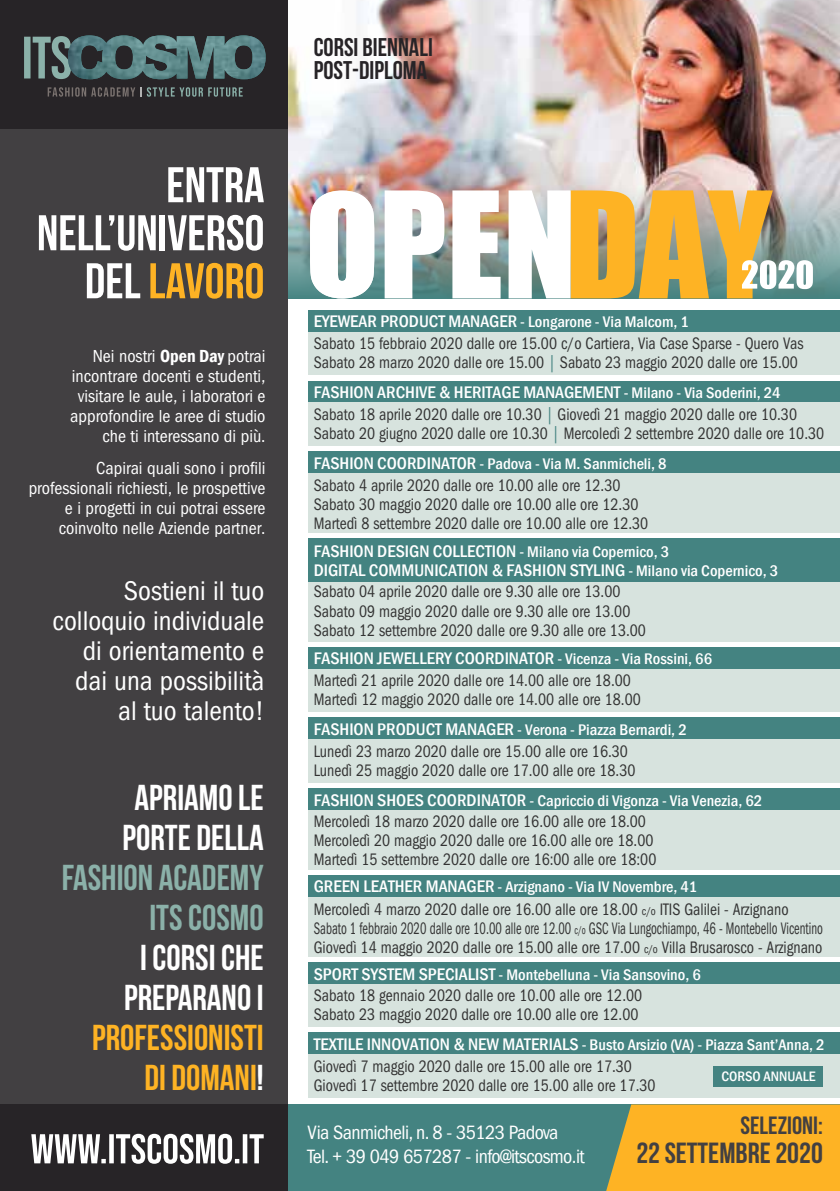
<style>
.page{position:relative;width:840px;height:1191px;background:#fff}
.page>*{position:absolute;margin:0;border:0;box-sizing:border-box;transform-origin:0 0}
.t1{font:50px/48px "Bebas Neue";color:#fff;text-align:right}
.t2{font:36px/40px "Bebas Neue";color:#fff;text-align:center}
.t3{font:36px/40px "Bebas Neue";color:#feb324;text-align:right}
.t4{font:36px/40px "Bebas Neue";color:#8bb1a9;text-align:right}
.t5{font:29.2px "Bebas Neue";color:#424042}
.t6{font:condensed 28px/30px "Franklin Gothic";color:#fff;text-align:right}
.t7{font:25.6px/23px "Bebas Neue";color:#272427}
.t8{font:25px "Bebas Neue";color:#424042}
.t9{font:condensed 20px/24px "Franklin Gothic";letter-spacing:-.03em;color:#fff}
.t10{font:condensed 18px/20px "Franklin Gothic";color:#fff;text-align:right}
.t11{font:condensed 17.2px/19.2px "Franklin Gothic";color:#333;scale:.91 1}
.t12{font:500 condensed 17.2px/19.2px "Franklin Gothic";color:#fff;scale:1.04 1}
.t13{font:500 condensed 15.8px "Franklin Gothic";color:#fff;scale:1.04 1}
.t14{font:500 condensed 14px "Franklin Gothic";color:#fff;scale:1.04 1}
.s1{color:#feb324}
.s2{font-weight:600}
.s3{color:#fff}
.s4{font-size:17.2px}
.s5{color:#448381}
.s6{font-weight:500;color:#fff}
.s7{font-weight:500;font-size:15.8px;color:#fff}
.s8{font-size:15.8px}
.s9{font-size:11.8px}
</style>
<div class="page">
<img style="left:288px;top:0;width:551px;height:186px">
<img style="left:288px;top:186px;width:551px;height:112px">
<svg style="left:384px;top:190px;width:60px;height:108px"></svg>
<svg style="left:452px;top:190px;width:48px;height:108px"></svg>
<svg style="left:508px;top:190px;width:304px;height:108px"></svg>
<img style="left:288px;top:0;width:179px;height:117px">
<div style="left:218px;top:1104px;width:621px;height:87px;background:#448381"></div>
<div style="left:0;top:82px;width:288px;height:1022px;background:#424042"></div>
<div style="left:0;top:0;width:288px;height:129px;background:#272427"></div>
<svg style="left:24px;top:36px;width:44px;height:43px"></svg>
<img style="left:68px;top:35px;width:197px;height:44px">
<svg style="left:48px;top:87px;width:194px;height:10px"></svg>
<div style="left:606px;top:1104px;width:233px;height:87px;background:#feb324"></div>
<div style="left:0;top:1104px;width:288px;height:87px;background:#272427"></div>
<svg style="left:31px;top:1133px;width:232px;height:30px"></svg>
<div style="left:308px;top:332px;width:531px;height:43px;background:#d7e3de"></div>
<div style="left:308px;top:310px;width:531px;height:22px;background:#448381"></div>
<div style="left:308px;top:739px;width:531px;height:44px;background:#d7e3de"></div>
<div style="left:308px;top:717px;width:531px;height:22px;background:#448381"></div>
<div style="left:308px;top:473px;width:531px;height:60px;background:#d7e3de"></div>
<div style="left:308px;top:451px;width:531px;height:22px;background:#448381"></div>
<div style="left:308px;top:809px;width:531px;height:60px;background:#d7e3de"></div>
<div style="left:308px;top:788px;width:531px;height:22px;background:#448381"></div>
<div style="left:308px;top:896px;width:531px;height:60px;background:#d7e3de"></div>
<div style="left:308px;top:875px;width:531px;height:21px;background:#448381"></div>
<div style="left:308px;top:668px;width:531px;height:44px;background:#d7e3de"></div>
<div style="left:308px;top:647px;width:531px;height:21px;background:#448381"></div>
<div style="left:308px;top:381px;width:531px;height:21px;background:#448381"></div>
<div style="left:308px;top:402px;width:531px;height:44px;background:#d7e3de"></div>
<div style="left:308px;top:983px;width:531px;height:44px;background:#d7e3de"></div>
<div style="left:308px;top:962px;width:531px;height:21px;background:#448381"></div>
<div style="left:308px;top:581px;width:531px;height:60px;background:#d7e3de"></div>
<div style="left:308px;top:538px;width:531px;height:43px;background:#448381"></div>
<svg style="left:310px;top:190px;width:64px;height:108px"></svg>
<div style="left:308px;top:1054px;width:531px;height:43px;background:#d7e3de"></div>
<div style="left:308px;top:1032px;width:531px;height:22px;background:#448381"></div>
<div style="left:713px;top:1065px;width:109px;height:21px;background:#448381"></div>
<h1 class="t1" style="left:37px;top:160px;width:229px">ENTRA<br>NELL’UNIVERSO<br>DEL <span class="s1">LAVORO</span></h1>
<p class="t10" style="left:70px;top:346px;width:197px">Nei nostri <span class="s2">Open Day</span> potrai incontrare docenti e studenti, visitare le aule, i laboratori e approfondire le aree di studio che ti interessano di più.</p>
<p class="t10" style="left:29px;top:458px;width:238px">Capirai quali sono i profili professionali richiesti, le prospettive e i progetti in cui potrai essere coinvolto nelle Aziende partner.</p>
<h3 class="t6" style="left:53px;top:576px;width:213px">Sostieni il tuo colloquio individuale di orientamento e dai una possibilità al tuo talento!</h3>
<h2 class="t2" style="left:122px;top:777px;width:142px">APRIAMO LE<br>PORTE DELLA</h2>
<h2 class="t4" style="left:62px;top:857px;width:203px">FASHION ACADEMY<br>ITS COSMO</h2>
<h2 class="t2" style="left:124px;top:937px;width:141px">I CORSI CHE<br>PREPARANO I</h2>
<h2 class="t3" style="left:92px;top:1016px;width:173px">PROFESSIONISTI<br>DI DOMANI<span class="s3">!</span></h2>
<h3 class="t7" style="left:313px;top:35px;width:121px">CORSI BIENNALI<br>POST-DIPLOMA</h3>
<p class="t13" style="left:313px;top:311px;width:362px"><span class="s4">EYEWEAR PRODUCT MANAGER</span> - Longarone - Via Malcom, 1</p>
<p class="t11" style="left:313px;top:334px;width:539px">Sabato 15 febbraio 2020 dalle ore 15.00 c/o Cartiera, Via Case Sparse - Quero Vas<br>Sabato 28 marzo 2020 dalle ore 15.00 <span class="s5">|</span> Sabato 23 maggio 2020 dalle ore 15.00</p>
<p class="t11" style="left:313px;top:381px;width:532px;line-height:21.6px"><span class="s6">FASHION ARCHIVE &amp; HERITAGE MANAGEMENT</span> <span class="s7">- Milano - Via Soderini, 24<br></span>Sabato 18 aprile 2020 dalle ore 10.30 <span class="s5">|</span> Giovedì 21 maggio 2020 dalle ore 10.30</p>
<p class="t11" style="left:313px;top:423px;width:562px">Sabato 20 giugno 2020 dalle ore 10.30 <span class="s5">|</span> Mercoledì 2 settembre 2020 dalle ore 10.30</p>
<p class="t13" style="left:313px;top:453px;width:341px"><span class="s4">FASHION COORDINATOR</span> - Padova - Via M. Sanmicheli, 8</p>
<p class="t11" style="left:313px;top:475px;width:369px">Sabato 4 aprile 2020 dalle ore 10.00 alle ore 12.30<br>Sabato 30 maggio 2020 dalle ore 10.00 alle ore 12.30<br>Martedì 8 settembre 2020 dalle ore 10.00 alle ore 12.30</p>
<p class="t12" style="left:313px;top:541px;width:448px">FASHION DESIGN COLLECTION <span class="s8">- Milano via Copernico, 3<br></span>DIGITAL COMMUNICATION &amp; FASHION STYLING <span class="s8">- Milano via Copernico, 3</span></p>
<p class="t11" style="left:313px;top:582px;width:366px">Sabato 04 aprile 2020 dalle ore 9.30 alle ore 13.00<br>Sabato 09 maggio 2020 dalle ore 9.30 alle ore 13.00<br>Sabato 12 settembre 2020 dalle ore 9.30 alle ore 13.00</p>
<p class="t11" style="left:313px;top:648px;width:439px;line-height:21.6px"><span class="s6">FASHION JEWELLERY COORDINATOR</span> <span class="s7">- Vicenza - Via Rossini, 66<br></span>Martedì 21 aprile 2020 dalle ore 14.00 alle ore 18.00</p>
<p class="t11" style="left:313px;top:690px;width:361px">Martedì 12 maggio 2020 dalle ore 14.00 alle ore 18.00</p>
<p class="t13" style="left:313px;top:719px;width:360px"><span class="s4">FASHION PRODUCT MANAGER</span> - Verona - Piazza Bernardi, 2</p>
<p class="t11" style="left:313px;top:741px;width:355px">Lunedì 23 marzo 2020 dalle ore 15.00 alle ore 16.30<br>Lunedì 25 maggio 2020 dalle ore 17.00 alle ore 18.30</p>
<p class="t13" style="left:313px;top:790px;width:432px"><span class="s4">FASHION SHOES COORDINATOR</span> - Capriccio di Vigonza - Via Venezia, 62</p>
<p class="t11" style="left:313px;top:812px;width:378px">Mercoledì 18 marzo 2020 dalle ore 16.00 alle ore 18.00<br>Mercoledì 20 maggio 2020 dalle ore 16.00 alle ore 18.00<br>Martedì 15 settembre 2020 dalle ore 16:00 alle ore 18:00</p>
<p class="t13" style="left:313px;top:876px;width:370px"><span class="s4">GREEN LEATHER MANAGER</span> - Arzignano - Via IV Novembre, 41</p>
<p class="t11" style="left:313px;top:899px;width:560px">Mercoledì 4 marzo 2020 dalle ore 16.00 alle ore 18.00 <span class="s9">c/o</span> ITIS Galilei - Arzignano<br>Sabato 1 febbraio 2020 dalle ore 10.00 alle ore 12.00 <span class="s9">c/o</span> GSC Via Lungochiampo, 46 - Montebello Vicentino<br>Giovedì 14 maggio 2020 dalle ore 15.00 alle ore 17.00 <span class="s9">c/o</span> Villa Brusarosco - Arzignano</p>
<p class="t13" style="left:313px;top:964px;width:373px"><span class="s4">SPORT SYSTEM SPECIALIST</span> - Montebelluna - Via Sansovino, 6</p>
<p class="t11" style="left:313px;top:985px;width:362px">Sabato 18 gennaio 2020 dalle ore 10.00 alle ore 12.00<br>Sabato 23 maggio 2020 dalle ore 10.00 alle ore 12.00</p>
<p class="t13" style="left:313px;top:1034px;width:492px"><span class="s4">TEXTILE INNOVATION &amp; NEW MATERIALS</span> - Busto Arsizio (VA) - Piazza Sant’Anna, 2</p>
<p class="t11" style="left:313px;top:1056px;width:377px">Giovedì 7 maggio 2020 dalle ore 15.00 alle ore 17.30<br>Giovedì 17 settembre 2020 dalle ore 15.00 alle ore 17.30</p>
<p class="t14" style="left:721px;top:1066px;width:92px">CORSO ANNUALE</p>
<p class="t9" style="left:307px;top:1121px;width:278px">Via Sanmicheli, n. 8 - 35123 Padova<br>Tel. + 39 049 657287 - info@itscosmo.it</p>
<h3 class="t8" style="left:740px;top:1111px;width:84px">SELEZIONI:</h3>
<h3 class="t5" style="left:636px;top:1137px;width:188px">22 SETTEMBRE 2020</h3>
</div>
